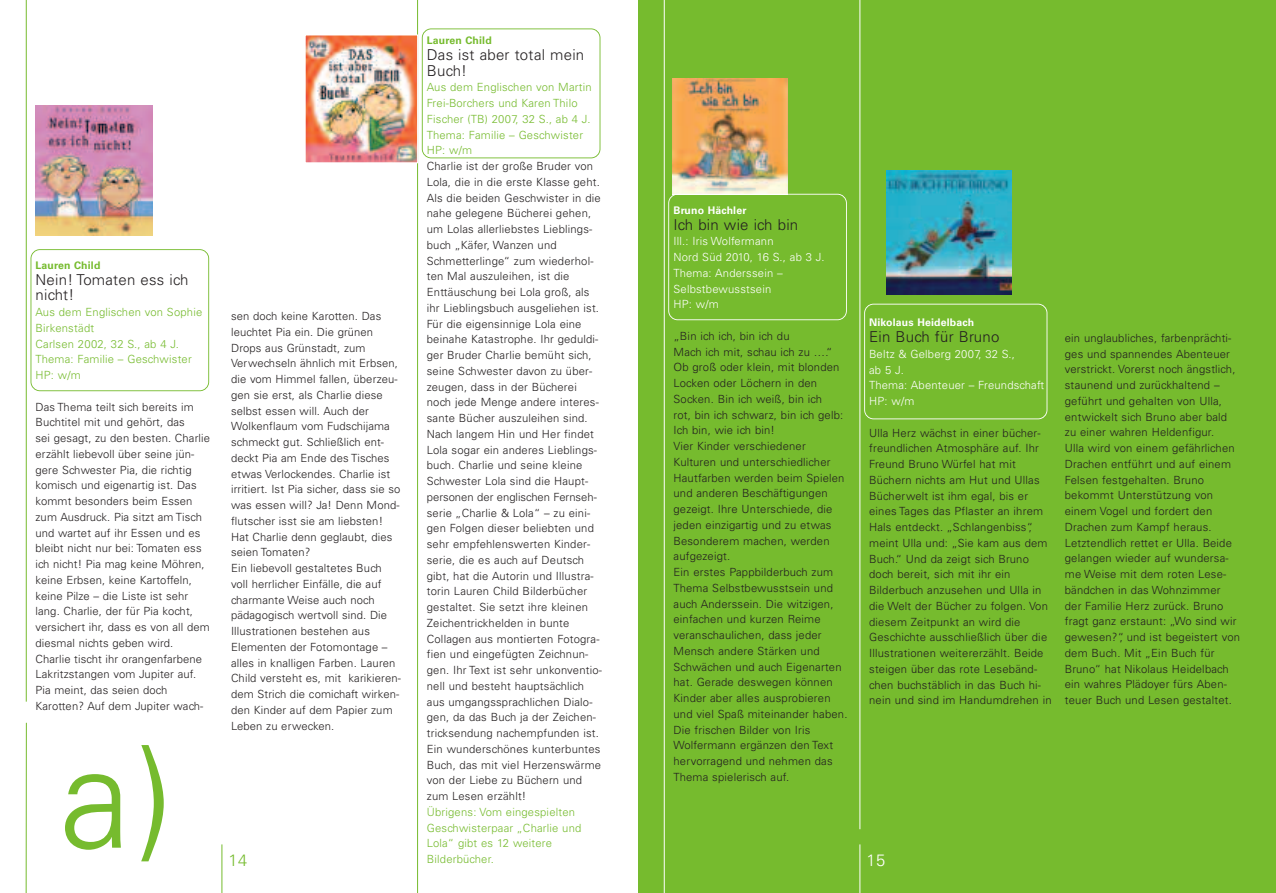
<style>
.page{position:relative;width:1276px;height:893px;background:#fff}
.page>*{position:absolute;margin:0;border:0;box-sizing:border-box;transform-origin:0 0}
.t1{font:300 142.2px "Univers CE";color:#76bb2e}
.t2{font:300 16.5px "Univers CE";color:#fff}
.t3{font:300 16.5px "Univers CE";color:#76bb2e}
.t4{font:300 15px/15.8px "Univers CE";letter-spacing:.015em;color:#231f20}
.t5{font:300 11.25px/15.8px "Univers CE";letter-spacing:.015em;color:#231f20}
.t6{font:300 11.25px/15.8px "Univers CE";letter-spacing:.015em;color:#76bb2e}
.t7{font:300 11.25px/15.8px "Univers CE";letter-spacing:.015em;color:#fff}
.t8{font:700 10.5px "Univers CE";letter-spacing:.015em;color:#fff}
.t9{font:700 10.5px "Univers CE";letter-spacing:.015em;color:#76bb2e}
</style>
<div class="page">
<div style="left:638px;top:0;width:638px;height:893px;background:#76bb2e"></div>
<hr style="left:664px;top:0;width:1px;height:893px;background:#fff">
<hr style="left:859px;top:0;width:1px;height:829px;background:#fff">
<hr style="left:859px;top:844px;width:1px;height:49px;background:#fff">
<hr style="left:26px;top:0;width:1px;height:702px;background:#76bb2e">
<svg style="left:31px;top:249px;width:178px;height:142px"></svg>
<hr style="left:417px;top:0;width:1px;height:893px;background:#76bb2e">
<svg style="left:422px;top:28px;width:178px;height:130px"></svg>
<hr style="left:221px;top:844px;width:1px;height:49px;background:#76bb2e">
<img style="left:307px;top:37px;width:109px;height:124px">
<div style="left:305px;top:35px;width:113px;height:128px;border:1px solid #fff"></div>
<img style="left:672px;top:78px;width:116px;height:115px">
<img style="left:886px;top:170px;width:125px;height:124px">
<hr style="left:26px;top:723px;width:1px;height:170px;background:#76bb2e">
<img style="left:35px;top:105px;width:118px;height:130px">
<svg style="left:864px;top:304px;width:183px;height:115px"></svg>
<svg style="left:668px;top:194px;width:179px;height:126px"></svg>
<p class="t9" style="left:36px;top:261px;width:66px">Lauren Child</p>
<h3 class="t4" style="left:36px;top:273px;width:154px">Nein! Tomaten ess ich nicht!</h3>
<p class="t6" style="left:36px;top:305px;width:168px">Aus dem Englischen von Sophie<br>Birkenstädt<br>Carlsen 2002, 32 S., ab 4 J.<br>Thema: Familie – Geschwister<br>HP: w/m</p>
<p class="t5" style="left:35px;top:400px;width:176px">Das Thema teilt sich bereits im<br>Buchtitel mit und gehört, das<br>sei gesagt, zu den besten. Charlie erzählt liebevoll über seine jün&shy;gere Schwester Pia, die richtig komisch und eigenartig ist. Das kommt besonders beim Essen zum Ausdruck. Pia sitzt am Tisch und wartet auf ihr Essen und es bleibt nicht nur bei: Tomaten ess ich nicht! Pia mag keine Möhren, keine Erbsen, keine Kartoffeln, keine Pilze – die Liste ist sehr lang. Charlie, der für Pia kocht, versichert ihr, dass es von all dem diesmal nichts geben wird.<br>Charlie tischt ihr orangenfarbene<br>Lakritzstangen vom Jupiter auf.<br>Pia meint, das seien doch<br>Karotten? Auf dem Jupiter wach-</p>
<h1 class="t1" style="left:60px;top:745px;width:116px">a)</h1>
<p class="t5" style="left:231px;top:309px;width:171px">sen doch keine Karotten. Das leuchtet Pia ein. Die grünen<br>Drops aus Grünstadt, zum<br>Verwechseln ähnlich mit Erbsen, die vom Himmel fallen, überzeu&shy;gen sie erst, als Charlie diese selbst essen will. Auch der<br>Wolkenflaum vom Fudschijama schmeckt gut. Schließlich ent&shy;deckt Pia am Ende des Tisches etwas Verlockendes. Charlie ist irritiert. Ist Pia sicher, dass sie so was essen will? Ja! Denn Mond&shy;flutscher isst sie am liebsten!<br>Hat Charlie denn geglaubt, dies seien Tomaten?<br>Ein liebevoll gestaltetes Buch voll herrlicher Einfälle, die auf charmante Weise auch noch pädagogisch wertvoll sind. Die<br>Illustrationen bestehen aus<br>Elementen der Fotomontage – alles in knalligen Farben. Lauren<br>Child versteht es, mit karikieren&shy;dem Strich die comichaft wirken&shy;den Kinder auf dem Papier zum<br>Leben zu erwecken.</p>
<p class="t9" style="left:427px;top:37px;width:66px">Lauren Child</p>
<h3 class="t4" style="left:427px;top:48px;width:159px">Das ist aber total mein<br>Buch!</h3>
<p class="t6" style="left:427px;top:81px;width:166px">Aus dem Englischen von Martin<br>Frei-Borchers und Karen Thilo<br>Fischer (TB) 2007, 32 S., ab 4 J.<br>Thema: Familie – Geschwister<br>HP: w/m</p>
<p class="t5" style="left:427px;top:159px;width:177px">Charlie ist der große Bruder von<br>Lola, die in die erste Klasse geht.<br>Als die beiden Geschwister in die nahe gelegene Bücherei gehen, um Lolas allerliebstes Lieblings&shy;buch „Käfer, Wanzen und<br>Schmetterlinge“ zum wiederhol&shy;ten Mal auszuleihen, ist die<br>Enttäuschung bei Lola groß, als ihr Lieblingsbuch ausgeliehen ist.<br>Für die eigensinnige Lola eine beinahe Katastrophe. Ihr geduldi&shy;ger Bruder Charlie bemüht sich, seine Schwester davon zu über&shy;zeugen, dass in der Bücherei noch jede Menge andere interes&shy;sante Bücher auszuleihen sind.<br>Nach langem Hin und Her findet<br>Lola sogar ein anderes Lieblings&shy;buch. Charlie und seine kleine<br>Schwester Lola sind die Haupt&shy;personen der englischen Fernseh&shy;serie „Charlie &amp; Lola“ – zu eini&shy;gen Folgen dieser beliebten und sehr empfehlenswerten Kinder&shy;serie, die es auch auf Deutsch gibt, hat die Autorin und Illustra&shy;torin Lauren Child Bilderbücher gestaltet. Sie setzt ihre kleinen<br>Zeichentrickhelden in bunte<br>Collagen aus montierten Fotogra&shy;fien und eingefügten Zeichnun&shy;gen. Ihr Text ist sehr unkonventio&shy;nell und besteht hauptsächlich aus umgangssprachlichen Dialo&shy;gen, da das Buch ja der Zeichen&shy;tricksendung nachempfunden ist.<br>Ein wunderschönes kunterbuntes<br>Buch, das mit viel Herzenswärme von der Liebe zu Büchern und zum Lesen erzählt!</p>
<p class="t6" style="left:427px;top:805px;width:156px">Übrigens: Vom eingespielten<br>Geschwisterpaar „Charlie und<br>Lola“ gibt es 12 weitere</p>
<h2 class="t3" style="left:229px;top:854px;width:20px">14</h2>
<p class="t6" style="left:427px;top:852px;width:69px">Bilderbücher.</p>
<p class="t8" style="left:673px;top:206px;width:74px">Bruno Hächler</p>
<h3 class="t4" style="left:673px;top:218px;width:126px">Ich bin wie ich bin</h3>
<p class="t7" style="left:673px;top:234px;width:152px">Ill.: Iris Wolfermann<br>Nord Süd 2010, 16 S., ab 3 J.<br>Thema: Anderssein –<br>Selbstbewusstsein<br>HP: w/m</p>
<p class="t5" style="left:673px;top:329px;width:175px">„Bin ich ich, bin ich du<br>Mach ich mit, schau ich zu ….“<br>Ob groß oder klein, mit blonden<br>Locken oder Löchern in den<br>Socken. Bin ich weiß, bin ich<br>rot, bin ich schwarz, bin ich gelb:<br>Ich bin, wie ich bin!<br>Vier Kinder verschiedener<br>Kulturen und unterschiedlicher<br>Hautfarben werden beim Spielen und anderen Beschäftigungen gezeigt. Ihre Unterschiede, die jeden einzigartig und zu etwas<br>Besonderem machen, werden aufgezeigt.<br>Ein erstes Pappbilderbuch zum<br>Thema Selbstbewusstsein und auch Anderssein. Die witzigen, einfachen und kurzen Reime veranschaulichen, dass jeder<br>Mensch andere Stärken und<br>Schwächen und auch Eigenarten hat. Gerade deswegen können<br>Kinder aber alles ausprobieren und viel Spaß miteinander haben.<br>Die frischen Bilder von Iris<br>Wolfermann ergänzen den Text hervorragend und nehmen das<br>Thema spielerisch auf.</p>
<p class="t8" style="left:869px;top:319px;width:106px">Nikolaus Heidelbach</p>
<h3 class="t4" style="left:869px;top:330px;width:132px">Ein Buch für Bruno</h3>
<p class="t7" style="left:869px;top:347px;width:176px">Beltz &amp; Gelberg 2007, 32 S.,<br>ab 5 J.<br>Thema: Abenteuer – Freundschaft<br>HP: w/m</p>
<p class="t5" style="left:869px;top:426px;width:184px">Ulla Herz wächst in einer bücher&shy;freundlichen Atmosphäre auf. Ihr<br>Freund Bruno Würfel hat mit<br>Büchern nichts am Hut und Ullas<br>Bücherwelt ist ihm egal, bis er eines Tages das Pflaster an ihrem<br>Hals entdeckt. „Schlangenbiss“, meint Ulla und: „Sie kam aus dem<br>Buch.“ Und da zeigt sich Bruno doch bereit, sich mit ihr ein<br>Bilderbuch anzusehen und Ulla in die Welt der Bücher zu folgen. Von diesem Zeitpunkt an wird die<br>Geschichte ausschließlich über die<br>Illustrationen weitererzählt. Beide steigen über das rote Lesebänd&shy;chen buchstäblich in das Buch hi&shy;nein und sind im Handumdrehen in</p>
<p class="t5" style="left:1064px;top:331px;width:177px">ein unglaubliches, farbenprächti&shy;ges und spannendes Abenteuer verstrickt. Vorerst noch ängstlich, staunend und zurückhaltend – geführt und gehalten von Ulla, entwickelt sich Bruno aber bald zu einer wahren Heldenfigur.<br>Ulla wird von einem gefährlichen<br>Drachen entführt und auf einem<br>Felsen festgehalten. Bruno bekommt Unterstützung von einem Vogel und fordert den<br>Drachen zum Kampf heraus.<br>Letztendlich rettet er Ulla. Beide gelangen wieder auf wundersa&shy;me Weise mit dem roten Lese&shy;bändchen in das Wohnzimmer<br>der Familie Herz zurück. Bruno fragt ganz erstaunt: „Wo sind wir gewesen?“, und ist begeistert von dem Buch. Mit „Ein Buch für<br>Bruno“ hat Nikolaus Heidelbach ein wahres Plädoyer fürs Aben&shy;teuer Buch und Lesen gestaltet.</p>
<h2 class="t2" style="left:866px;top:854px;width:20px">15</h2>
</div>
